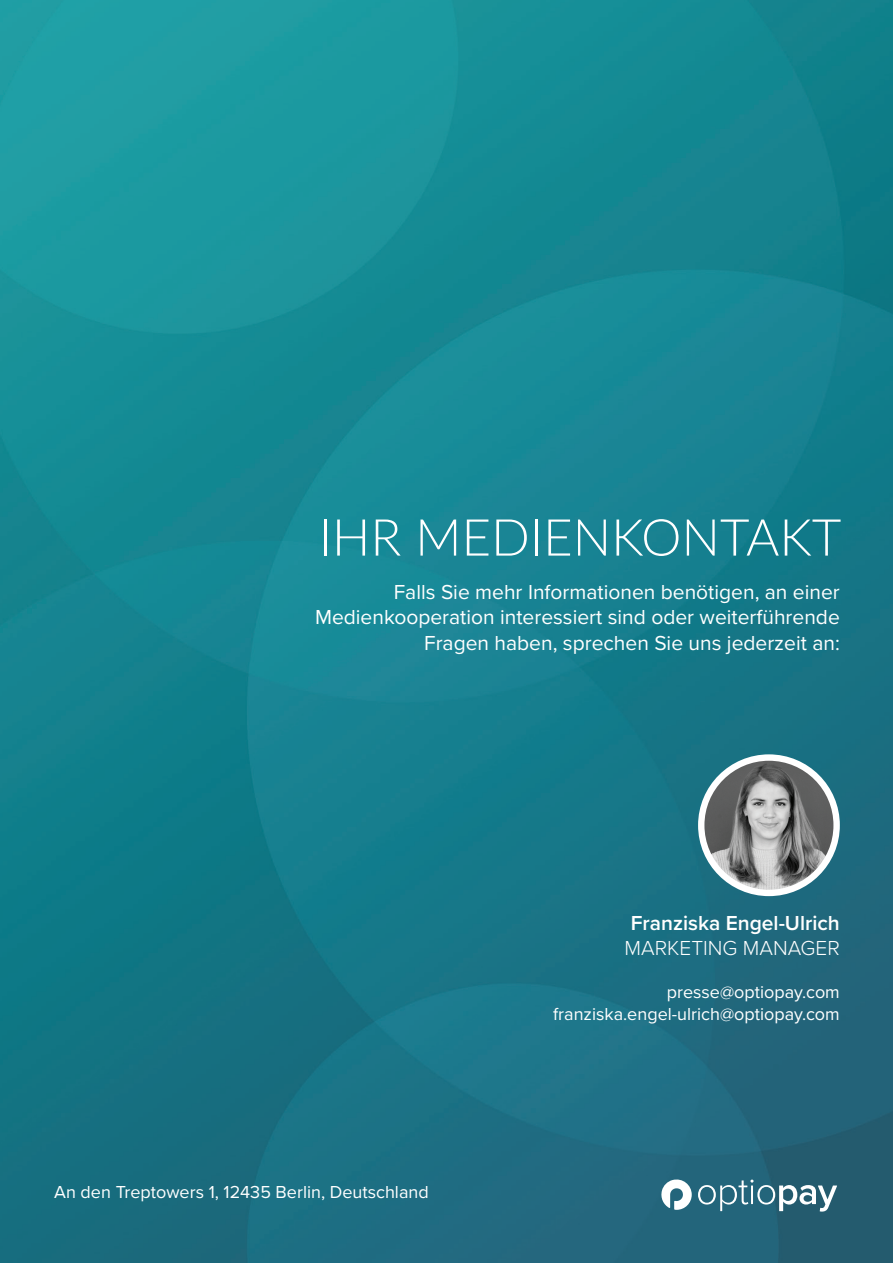
<style>
.page{position:relative;width:893px;height:1263px;background:#fff}
.page>*{position:absolute;margin:0;border:0;box-sizing:border-box;transform-origin:0 0}
.t1{font:300 51px "Lato";color:#fff}
.t2{font:21px/25.2px "Proxima Nova";color:#fff;text-align:right}
.t3{font:600 21px "Proxima Nova";color:#fff}
.t4{font:300 21px "Proxima Nova";color:#fff}
.t5{font:18px/21.6px "Proxima Nova";color:#fff;text-align:right}
</style>
<div class="page">
<img style="left:0;top:0;width:893px;height:1263px">
<svg style="left:660px;top:1177px;width:32px;height:33px"></svg>
<svg style="left:698px;top:1179px;width:139px;height:32px"></svg>
<div style="left:698px;top:754px;width:142px;height:142px;background:#fff;border-radius:50%"></div>
<img style="left:704px;top:761px;width:129px;height:129px;border-radius:64px">
<h1 class="t1" style="left:319px;top:502px;width:524px">IHR MEDIENKONTAKT</h1>
<p class="t2" style="left:315px;top:579px;width:526px">Falls Sie mehr Informationen benötigen, an einer<br>Medienkooperation interessiert sind oder weiterführende<br>Fragen haben, sprechen Sie uns jederzeit an:</p>
<p class="t5" style="left:54px;top:1181px;width:376px">An den Treptowers 1, 12435 Berlin, Deutschland</p>
<p class="t3" style="left:631px;top:907px;width:211px">Franziska Engel-Ulrich</p>
<p class="t4" style="left:625px;top:932px;width:217px">MARKETING MANAGER</p>
<p class="t5" style="left:553px;top:981px;width:288px">presse@optiopay.com franziska.engel-ulrich@optiopay.com</p>
</div>
